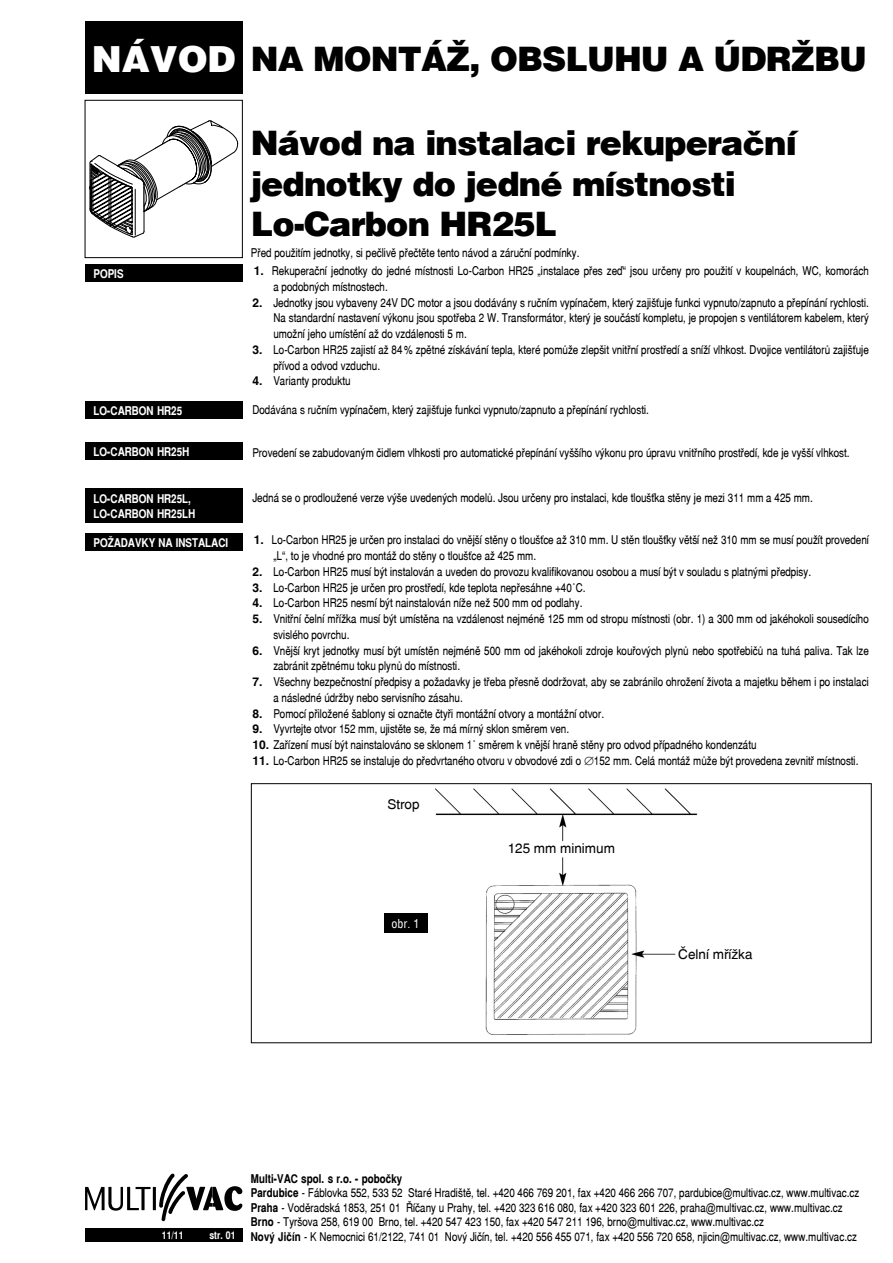
<style>
.page{position:relative;width:893px;height:1263px;background:#fff}
.page>*{position:absolute;margin:0;border:0;box-sizing:border-box;transform-origin:0 0}
.t1{font:900 33.75px/40.5px "Switzerland";letter-spacing:-.025em;color:#000}
.t2{font:13.5px "Switzerland CE";color:#000}
.t3{font:12px/15.8px "Switzerland Narrow CE";color:#000}
.t4{font:12px/14.4px "Switzerland Narrow CE Bold";color:#fff}
.t5{font:12px "Switzerland Narrow CE Bold";color:#000}
.t6{font:12px "Switzerland Condensed CE";color:#fff}
.t7{font:10.5px "Switzerland Narrow CE Bold";color:#fff}
.s1{font-size:36px;color:#fff}
.s2{font-family:"Switzerland CE Bold"}
.s3{font-family:"Switzerland Narrow CE Bold"}
.s4{font-family:"Arial Narrow"}
</style>
<div class="page">
<div style="left:85px;top:264px;width:157px;height:17px;background:#000"></div>
<div style="left:85px;top:534px;width:157px;height:17px;background:#000"></div>
<div style="left:85px;top:21px;width:157px;height:73px;background:#000"></div>
<svg style="left:89px;top:121px;width:149px;height:116px"></svg>
<div style="left:85px;top:100px;width:158px;height:158px;border:1px solid #000"></div>
<div style="left:85px;top:402px;width:157px;height:17px;background:#000"></div>
<div style="left:85px;top:443px;width:157px;height:17px;background:#000"></div>
<div style="left:85px;top:488px;width:157px;height:35px;background:#000"></div>
<div style="left:85px;top:1228px;width:157px;height:13px;background:#000"></div>
<svg style="left:85px;top:1187px;width:66px;height:24px"></svg>
<hr style="left:153px;top:1187px;width:3px;height:23px;background:#000">
<svg style="left:159px;top:1173px;width:83px;height:48px"></svg>
<img style="left:427px;top:788px;width:271px;height:247px">
<div style="left:251px;top:783px;width:621px;height:260px;border:1px solid #000"></div>
<div style="left:384px;top:913px;width:43px;height:20px;background:#000"></div>
<h1 class="t1" style="left:92px;top:40px;width:777px"><span class="s1">NÁVOD</span> NA MONTÁŽ, OBSLUHU A ÚDRŽBU</h1>
<p class="t4" style="left:94px;top:266px;width:31px">POPIS</p>
<p class="t4" style="left:94px;top:404px;width:90px">LO-CARBON HR25</p>
<p class="t4" style="left:94px;top:445px;width:97px">LO-CARBON HR25H</p>
<p class="t4" style="left:94px;top:492px;width:103px">LO-CARBON HR25L,<br>LO-CARBON HR25LH</p>
<p class="t4" style="left:94px;top:535px;width:136px">POŽADAVKY NA INSTALACI</p>
<h1 class="t1" style="left:251px;top:124px;width:547px">Návod na instalaci rekuperační jednotky do jedné místnosti<br>Lo-Carbon HR25L</h1>
<p class="t3" style="left:251px;top:245px;width:330px">Před použitím jednotky, si pečlivě přečtěte tento návod a záruční podmínky.</p>
<p class="t3" style="left:273px;top:263px;width:597px;text-indent:-20px"><span class="s2">1.</span> Rekuperační jednotky do jedné místnosti Lo-Carbon HR25 „instalace přes zeď“ jsou určeny pro použití v koupelnách, WC, komorách a podobných místnostech.</p>
<p class="t3" style="left:273px;top:295px;width:597px;text-align:justify;text-indent:-21px"><span class="s2">2.</span> Jednotky jsou vybaveny 24V DC motor a jsou dodávány s ručním vypínačem, který zajišťuje funkci vypnuto/zapnuto a přepínání rychlosti.<br>Na standardní nastavení výkonu jsou spotřeba 2 W. Transformátor, který je součástí kompletu, je propojen s ventilátorem kabelem, který umožní jeho umístění až do vzdálenosti 5 m.</p>
<p class="t3" style="left:273px;top:342px;width:597px;text-indent:-21px"><span class="s2">3.</span> Lo-Carbon HR25 zajistí až 84% zpětné získávání tepla, které pomůže zlepšit vnitřní prostředí a sníží vlhkost. Dvojice ventilátorů zajišťuje přívod a odvod vzduchu.</p>
<p class="t3" style="left:252px;top:373px;width:100px"><span class="s2">4.</span> Varianty produktu</p>
<p class="t3" style="left:252px;top:402px;width:398px">Dodávána s ručním vypínačem, který zajišťuje funkci vypnuto/zapnuto a přepínání rychlosti.</p>
<p class="t3" style="left:252px;top:445px;width:599px">Provedení se zabudovaným čidlem vlhkosti pro automatické přepínání vyššího výkonu pro úpravu vnitřního prostředí, kde je vyšší vlhkost.</p>
<p class="t3" style="left:252px;top:490px;width:562px">Jedná se o prodloužené verze výše uvedených modelů. Jsou určeny pro instalaci, kde tloušťka stěny je mezi 311 mm a 425 mm.</p>
<p class="t3" style="left:273px;top:532px;width:597px;text-indent:-20px"><span class="s2">1.</span> Lo-Carbon HR25 je určen pro instalaci do vnější stěny o tloušťce až 310 mm. U stěn tloušťky větší než 310 mm se musí použít provedení „L“, to je vhodné pro montáž do stěny o tloušťce až 425 mm.</p>
<p class="t3" style="left:252px;top:564px;width:560px"><span class="s2">2.</span> Lo-Carbon HR25 musí být instalován a uveden do provozu kvalifikovanou osobou a musí být v souladu s platnými předpisy.</p>
<p class="t3" style="left:252px;top:579px;width:335px"><span class="s2">3.</span> Lo-Carbon HR25 je určen pro prostředí, kde teplota nepřesáhne +40°C.</p>
<p class="t3" style="left:252px;top:595px;width:332px"><span class="s2">4.</span> Lo-Carbon HR25 nesmí být nainstalován níže než 500 mm od podlahy.</p>
<p class="t3" style="left:273px;top:611px;width:597px;text-indent:-21px"><span class="s2">5.</span> Vnitřní čelní mřížka musí být umístěna na vzdálenost nejméně 125 mm od stropu místnosti (obr. 1) a 300 mm od jakéhokoli sousedícího svislého povrchu.</p>
<p class="t3" style="left:273px;top:642px;width:597px;text-indent:-21px"><span class="s2">6.</span> Vnější kryt jednotky musí být umístěn nejméně 500 mm od jakéhokoli zdroje kouřových plynů nebo spotřebičů na tuhá paliva. Tak lze zabránit zpětnému toku plynů do místnosti.</p>
<p class="t3" style="left:273px;top:674px;width:597px;text-indent:-21px"><span class="s2">7.</span> Všechny bezpečnostní předpisy a požadavky je třeba přesně dodržovat, aby se zabránilo ohrožení života a majetku během i po instalaci a následné údržby nebo servisního zásahu.</p>
<p class="t3" style="left:252px;top:705px;width:353px"><span class="s2">8.</span> Pomocí přiložené šablony si označte čtyři montážní otvory a montážní otvor.</p>
<p class="t3" style="left:252px;top:721px;width:318px"><span class="s2">9.</span> Vyvrtejte otvor 152 mm, ujistěte se, že má mírný sklon směrem ven.</p>
<p class="t3" style="left:252px;top:737px;width:506px"><span class="s2">10.</span> Zařízení musí být nainstalováno se sklonem 1° směrem k vnější hraně stěny pro odvod případného kondenzátu</p>
<p class="t3" style="left:252px;top:753px;width:608px"><span class="s2">11.</span> Lo-Carbon HR25 se instaluje do předvrtaného otvoru v obvodové zdi o ∅152 mm. Celá montáž může být provedena zevnitř místnosti.</p>
<p class="t2" style="left:387px;top:797px;width:34px">Strop</p>
<p class="t2" style="left:508px;top:841px;width:109px">125 mm minimum</p>
<p class="t6" style="left:392px;top:916px;width:29px">obr. 1</p>
<p class="t2" style="left:678px;top:946px;width:76px">Čelní mřížka</p>
<p class="t7" style="left:162px;top:1229px;width:23px">11/11</p>
<p class="t7" style="left:209px;top:1229px;width:27px">STR. 01</p>
<p class="t5" style="left:251px;top:1172px;width:35px">MULTI-VAC</p>
<p class="t5" style="left:301px;top:1172px;width:103px">SPOL. S R.O. - POBOČKY</p>
<p class="t3" style="left:251px;top:1186px;width:610px;line-height:14.4px"><span class="s3">PARDUBICE</span> - Fáblovka 552, 533 52 Staré Hradiště, tel. +420 466 769 201, fax +420 466 266 707, pardubice<span class="s4">@</span>multivac.cz, www.multivac.cz <span class="s3">PRAHA</span> - Voděradská 1853, 251 01 Říčany u Prahy, tel. +420 323 616 080, fax +420 323 601 226, praha<span class="s4">@</span>multivac.cz, www.multivac.cz <span class="s3">BRNO</span> - Tyršova 258, 619 00 Brno, tel. +420 547 423 150, fax +420 547 211 196, brno<span class="s4">@</span>multivac.cz, www.multivac.cz<br><span class="s3">NOVÝ JIČÍN</span> - K Nemocnici 61/2122, 741 01 Nový Jičín, tel. +420 556 455 071, fax +420 556 720 658, njicin<span class="s4">@</span>multivac.cz, www.multivac.cz</p>
</div>
